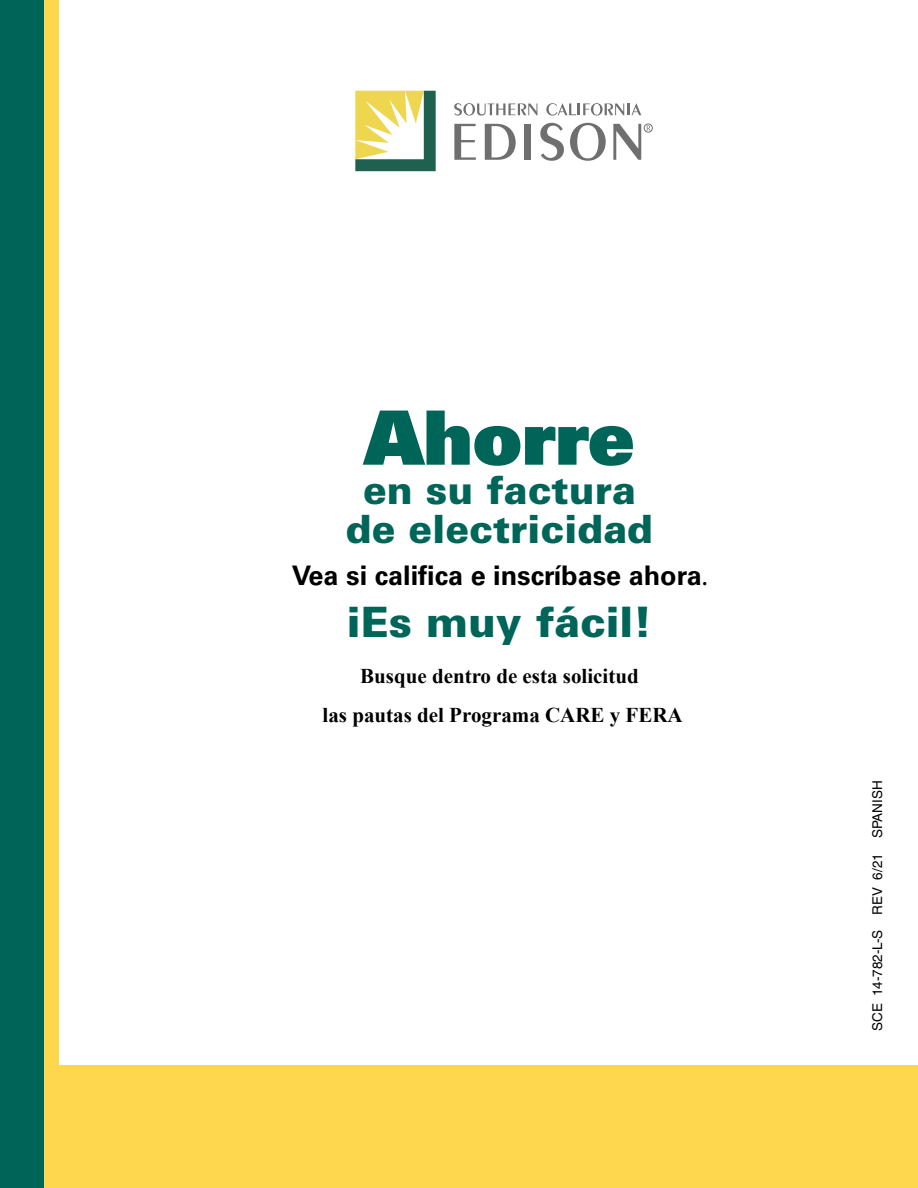
<style>
.page{position:relative;width:918px;height:1188px;background:#fff}
.page>*{position:absolute;margin:0;border:0;box-sizing:border-box;transform-origin:0 0}
.t1{font:75px "Univers LT Std X Black";color:#006559}
.t2{font:900 42px "Univers LT Std";color:#006559}
.t3{font:900 39px "Univers LT Std";color:#006559}
.t4{font:700 27px "Univers LT Std";color:#000}
.t5{font:700 21px/39px "Times New Roman";color:#000;text-align:center}
.t6{font:13.5px "Helvetica LT Std";color:#000}
.s1{font-family:"Myriad Pro";font-weight:400}
</style>
<div class="page">
<div style="left:0;top:0;width:45px;height:1188px;background:#006559"></div>
<div style="left:44px;top:0;width:874px;height:1188px;background:#ffd74e"></div>
<div style="left:59px;top:0;width:859px;height:1065px;background:#fff"></div>
<svg style="left:355px;top:91px;width:81px;height:80px"></svg>
<div style="left:644px;top:124px;width:9px;height:8px;border:1px solid #6f6f6f;border-radius:50%"></div>
<svg style="left:454px;top:124px;width:22px;height:36px"></svg>
<svg style="left:485px;top:124px;width:31px;height:36px"></svg>
<div style="left:524px;top:124px;width:7px;height:36px;background:#6f6f6f"></div>
<svg style="left:540px;top:123px;width:24px;height:38px"></svg>
<svg style="left:570px;top:123px;width:36px;height:38px"></svg>
<svg style="left:613px;top:124px;width:38px;height:36px"></svg>
<svg style="left:454px;top:103px;width:83px;height:13px"></svg>
<svg style="left:546px;top:103px;width:95px;height:13px"></svg>
<p class="t1" style="left:364px;top:388px;width:272px">Ahorre</p>
<p class="t3" style="left:363px;top:465px;width:274px">en su factura</p>
<p class="t3" style="left:346px;top:504px;width:309px">de electricidad</p>
<p class="t4" style="left:292px;top:560px;width:417px">Vea si califica e inscríbase ahora<span class="s1">.</span></p>
<p class="t2" style="left:347px;top:596px;width:307px">iEs muy fácil!</p>
<p class="t5" style="left:323px;top:656px;width:362px">Busque dentro de esta solicitud<br>las pautas del Programa CARE y FERA</p>
<p class="t6" style="left:870px;top:1031px;width:252px;rotate:-90deg">SCE 14-782-L-S REV 6/21 SPANISH</p>
</div>
